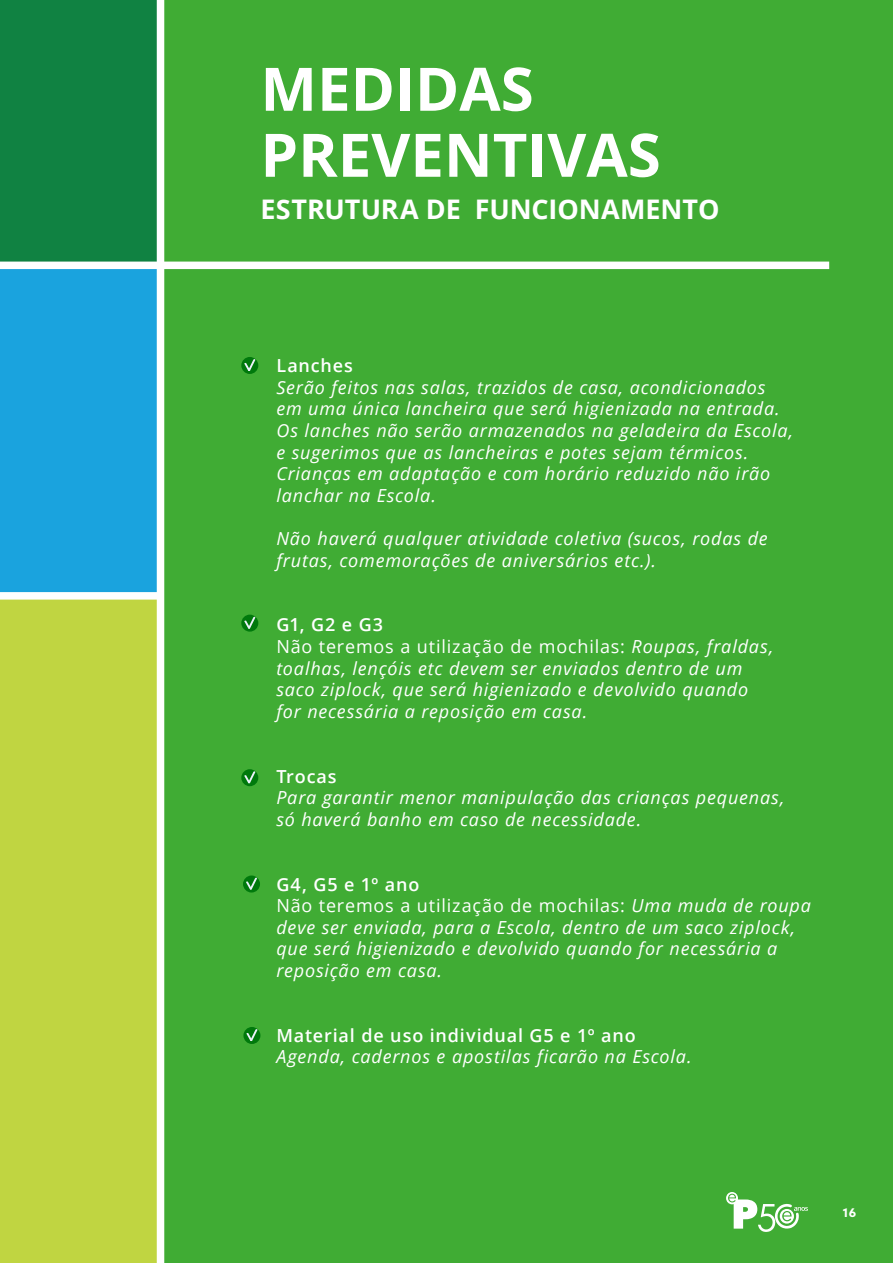
<style>
.page{position:relative;width:893px;height:1263px;background:#fff}
.page>*{position:absolute;margin:0;border:0;box-sizing:border-box;transform-origin:0 0}
.t1{font:700 60px/66px "Open Sans";color:#fff}
.t2{font:700 27px "Open Sans";color:#fff}
.t3{font:italic 18px/21.6px "Open Sans";letter-spacing:.045em;color:#fff}
.t4{font:600 18px "Open Sans";letter-spacing:.05em;color:#fff}
.t5{font:700 12px "Azo Sans";color:#fff}
.s1{font-weight:600;font-style:normal}
.s2{font-style:normal}
</style>
<div class="page">
<div style="left:0;top:265px;width:162px;height:331px;background:#1aa3de"></div>
<div style="left:0;top:0;width:162px;height:265px;background:#108242"></div>
<div style="left:0;top:596px;width:269px;height:667px;background:#c0d541"></div>
<div style="left:161px;top:0;width:732px;height:1263px;background:#40ac34"></div>
<div style="left:157px;top:0;width:7px;height:1263px;background:#fff"></div>
<div style="left:0;top:262px;width:829px;height:7px;background:#fff"></div>
<div style="left:0;top:592px;width:162px;height:8px;background:#fff"></div>
<svg style="left:726px;top:1192px;width:82px;height:40px"></svg>
<div style="left:241px;top:357px;width:17px;height:17px;background:#00790c;border-radius:9px"></div>
<svg style="left:244px;top:359px;width:11px;height:12px"></svg>
<div style="left:241px;top:769px;width:17px;height:17px;background:#00790c;border-radius:9px"></div>
<svg style="left:244px;top:771px;width:11px;height:12px"></svg>
<div style="left:241px;top:615px;width:17px;height:17px;background:#00790c;border-radius:9px"></div>
<svg style="left:244px;top:617px;width:11px;height:12px"></svg>
<div style="left:243px;top:875px;width:17px;height:17px;background:#00790c;border-radius:9px"></div>
<svg style="left:246px;top:877px;width:11px;height:13px"></svg>
<div style="left:243px;top:1027px;width:17px;height:17px;background:#00790c;border-radius:9px"></div>
<svg style="left:246px;top:1029px;width:12px;height:12px"></svg>
<h1 class="t1" style="left:260px;top:54px;width:402px">MEDIDAS<br>PREVENTIVAS</h1>
<h2 class="t2" style="left:260px;top:190px;width:461px">ESTRUTURA DE FUNCIONAMENTO</h2>
<p class="t4" style="left:276px;top:353px;width:78px">Lanches</p>
<p class="t3" style="left:276px;top:376px;width:518px">Serão feitos nas salas, trazidos de casa, acondicionados em uma única lancheira que será higienizada na entrada.<br>Os lanches não serão armazenados na geladeira da Escola, e sugerimos que as lancheiras e potes sejam térmicos.<br>Crianças em adaptação e com horário reduzido não irão lanchar na Escola.</p>
<p class="t3" style="left:276px;top:527px;width:493px">Não haverá qualquer atividade coletiva (sucos, rodas de frutas, comemorações de aniversários etc.).</p>
<p class="t3" style="left:276px;top:613px;width:498px"><span class="s1">G1, G2 e G3<br></span><span class="s2">Não teremos a utilização de mochilas:</span> Roupas, fraldas, toalhas, lençóis etc devem ser enviados dentro de um saco ziplock, que será higienizado e devolvido quando for necessária a reposição em casa.</p>
<p class="t4" style="left:276px;top:764px;width:62px">Trocas</p>
<p class="t3" style="left:276px;top:786px;width:510px">Para garantir menor manipulação das crianças pequenas, só haverá banho em caso de necessidade.</p>
<p class="t3" style="left:276px;top:873px;width:536px"><span class="s1">G4, G5 e 1º ano<br></span><span class="s2">Não teremos a utilização de mochilas:</span> Uma muda de roupa deve ser enviada, para a Escola, dentro de um saco ziplock, que será higienizado e devolvido quando for necessária a reposição em casa.</p>
<p class="t4" style="left:276px;top:1023px;width:361px">Material de uso individual G5 e 1º ano</p>
<p class="t3" style="left:276px;top:1045px;width:417px">Agenda, cadernos e apostilas ficarão na Escola.</p>
<p class="t5" style="left:842px;top:1204px;width:15px">16</p>
</div>
